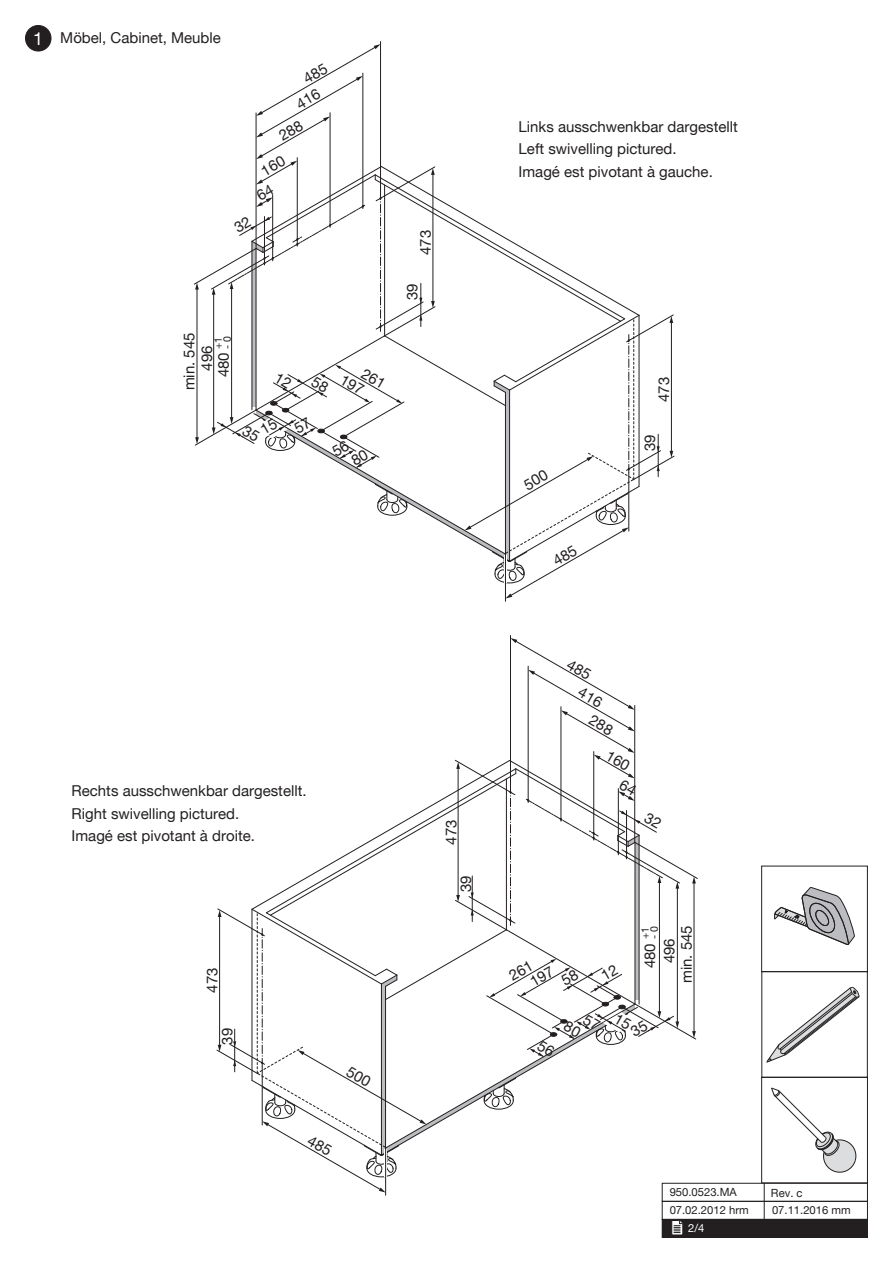
<style>
.page{position:relative;width:893px;height:1263px;background:#fff}
.page>*{position:absolute;margin:0;border:0;box-sizing:border-box;transform-origin:0 0}
.t1{font:15px/22.5px "Helvetica Neue LT";color:#231f20}
.t2{font:11.25px/18px "Helvetica Neue LT";color:#231f20}
.t3{font:11.25px "Helvetica Neue LT";color:#fff}
.t4{font:10.5px "Helvetica Neue LT";color:#231f20}
.s1{font-size:18px;color:#fff}
</style>
<div class="page">
<div style="left:662px;top:1219px;width:205px;height:18px;background:#231f20"></div>
<div style="left:662px;top:1219px;width:206px;height:19px;border:1px solid #231f20"></div>
<div style="left:662px;top:1183px;width:206px;height:19px;border:1px solid #231f20"></div>
<svg style="left:671px;top:1220px;width:13px;height:15px"></svg>
<hr style="left:764px;top:1183px;width:1px;height:37px;background:#231f20">
<div style="left:761px;top:1077px;width:107px;height:106px;border:1px solid #231f20"></div>
<div style="left:761px;top:866px;width:106px;height:106px;border:1px solid #231f20"></div>
<div style="left:25px;top:26px;width:26px;height:25px;background:#231f20;border-radius:50%"></div>
<div style="left:25px;top:25px;width:26px;height:26px;border:1px solid #231f20;border-radius:50%"></div>
<hr style="left:380px;top:42px;width:1px;height:153px;background:#231f20">
<hr style="left:505px;top:553px;width:1px;height:48px;background:#231f20">
<hr style="left:510px;top:635px;width:1px;height:154px;background:#231f20">
<hr style="left:385px;top:1147px;width:1px;height:48px;background:#231f20">
<svg style="left:771px;top:1087px;width:85px;height:85px"></svg>
<svg style="left:766px;top:987px;width:94px;height:76px"></svg>
<svg style="left:774px;top:887px;width:81px;height:58px"></svg>
<svg style="left:194px;top:44px;width:480px;height:554px"></svg>
<svg style="left:217px;top:638px;width:481px;height:554px"></svg>
<p class="t1" style="left:33px;top:26px;width:189px"><span class="s1">1</span> Möbel, Cabinet, Meuble</p>
<p class="t1" style="left:178px;top:390px;width:59px;rotate:-90deg">min. 545</p>
<p class="t4" style="left:212px;top:349px;width:14px;rotate:-90deg">+1</p>
<p class="t4" style="left:221px;top:349px;width:14px;rotate:-90deg">- 0</p>
<p class="t1" style="left:195px;top:370px;width:27px;rotate:-90deg">496</p>
<p class="t1" style="left:212px;top:377px;width:27px;rotate:-90deg">480</p>
<p class="t1" style="left:414px;top:255px;width:27px;rotate:-90deg">473</p>
<p class="t1" style="left:401px;top:300px;width:18px;rotate:-90deg">39</p>
<p class="t1" style="left:519px;top:115px;width:221px">Links ausschwenkbar dargestellt<br>Left swivelling pictured.<br>Imagé est pivotant à gauche.</p>
<p class="t1" style="left:652px;top:402px;width:27px;rotate:-90deg">473</p>
<p class="t1" style="left:638px;top:451px;width:18px;rotate:-90deg">39</p>
<p class="t1" style="left:72px;top:780px;width:237px">Rechts ausschwenkbar dargestellt.<br>Right swivelling pictured.<br>Imagé est pivotant à droite.</p>
<p class="t1" style="left:201px;top:992px;width:27px;rotate:-90deg">473</p>
<p class="t1" style="left:216px;top:1045px;width:18px;rotate:-90deg">39</p>
<p class="t1" style="left:440px;top:845px;width:27px;rotate:-90deg">473</p>
<p class="t1" style="left:454px;top:892px;width:18px;rotate:-90deg">39</p>
<p class="t1" style="left:577px;top:1004px;width:31px;line-height:15.6px;text-indent:13px;rotate:30deg">57<br>80</p>
<p class="t1" style="left:675px;top:983px;width:59px;rotate:-90deg">min. 545</p>
<p class="t4" style="left:639px;top:939px;width:14px;rotate:-90deg">+1</p>
<p class="t4" style="left:648px;top:939px;width:14px;rotate:-90deg">- 0</p>
<p class="t1" style="left:640px;top:968px;width:32px;line-height:19px;text-align:center;rotate:-90deg">480<br>496</p>
<p class="t2" style="left:670px;top:1183px;width:81px">950.0523.MA<br>07.02.2012 hrm</p>
<p class="t3" style="left:688px;top:1221px;width:18px">2/4</p>
<p class="t2" style="left:771px;top:1183px;width:33px">Rev. c</p>
<p class="t2" style="left:772px;top:1201px;width:80px">07.11.2016 mm</p>
</div>
